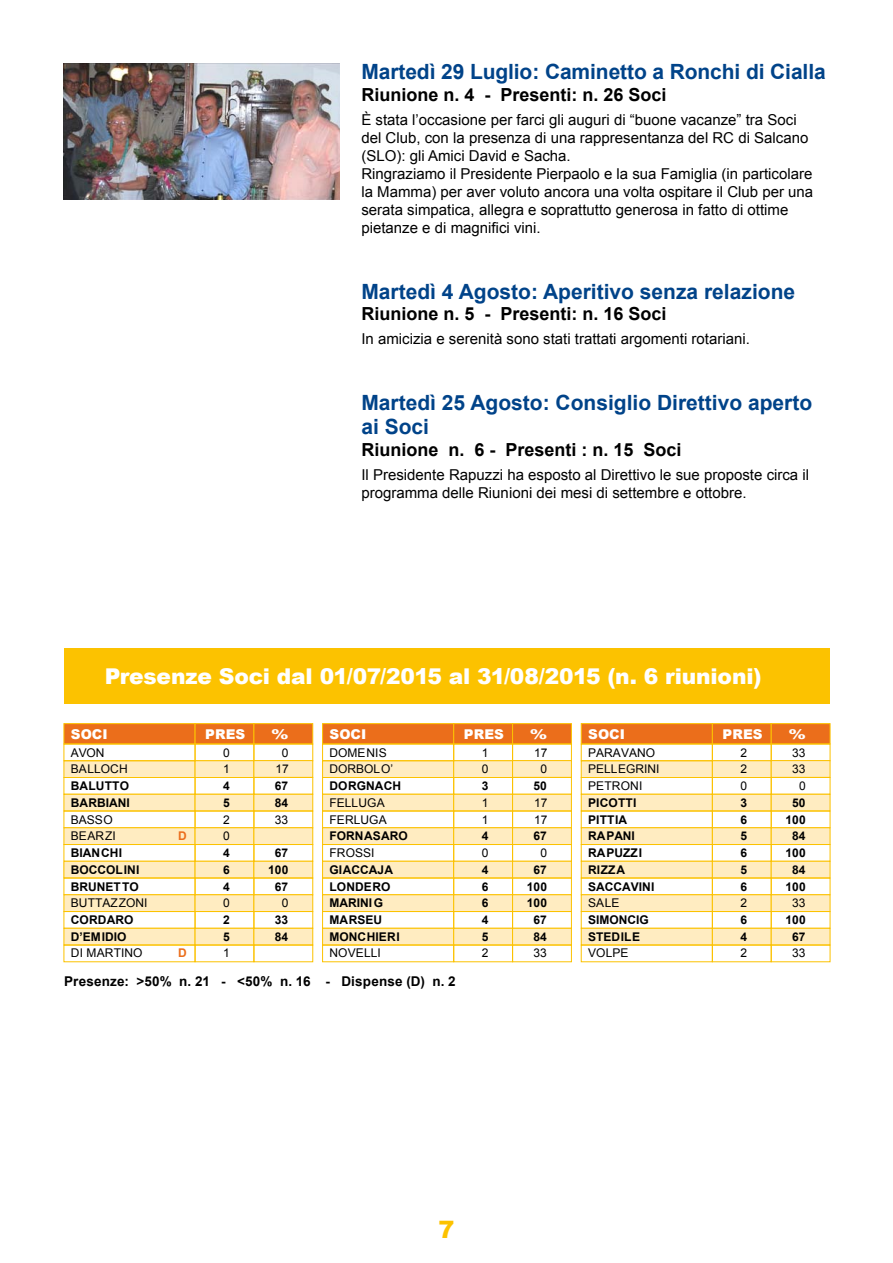
<style>
.page{position:relative;width:893px;height:1263px;background:#fff}
.page>*{position:absolute;margin:0;border:0;box-sizing:border-box;transform-origin:0 0}
.t1{font:900 24px "Arial";color:#fcc200}
.t2{font:900 21.75px "Arial";letter-spacing:-.01em;color:#fff}
.t3{font:700 21px/24px "Arial";color:#004389}
.t4{font:700 18px "Arial";color:#000}
.t5{font:15px/18px "Arial";color:#000}
.t6{font:700 13.5px "Arial";letter-spacing:.015em;color:#000}
.t7{font:900 13.5px "Arial";color:#fff}
.t8{font:900 13.5px "Arial";color:#fff;scale:1.3 1}
.t9{font:700 12px/16.8px "Arial";color:#000}
.t10{font:12px/16.8px "Arial";color:#000}
.t11{font:700 12px "Arial";color:#eb6e1b}
</style>
<div class="page">
<img style="left:64px;top:64px;width:276px;height:135px">
<div style="left:64px;top:648px;width:766px;height:56px;background:#fcc200"></div>
<div style="left:63px;top:723px;width:132px;height:21px;background:#eb6e1b;border:1px solid #fcc200"></div>
<div style="left:195px;top:723px;width:59px;height:21px;background:#eb6e1b;border:1px solid #fcc200"></div>
<div style="left:253px;top:723px;width:60px;height:21px;background:#eb6e1b;border:1px solid #fcc200"></div>
<svg style="left:63px;top:743px;width:251px;height:220px"></svg>
<div style="left:322px;top:723px;width:132px;height:21px;background:#eb6e1b;border:1px solid #fcc200"></div>
<div style="left:453px;top:723px;width:60px;height:21px;background:#eb6e1b;border:1px solid #fcc200"></div>
<div style="left:512px;top:723px;width:60px;height:21px;background:#eb6e1b;border:1px solid #fcc200"></div>
<svg style="left:322px;top:743px;width:250px;height:220px"></svg>
<div style="left:581px;top:723px;width:132px;height:21px;background:#eb6e1b;border:1px solid #fcc200"></div>
<div style="left:712px;top:723px;width:60px;height:21px;background:#eb6e1b;border:1px solid #fcc200"></div>
<div style="left:771px;top:723px;width:59px;height:21px;background:#eb6e1b;border:1px solid #fcc200"></div>
<svg style="left:580px;top:743px;width:251px;height:220px"></svg>
<h3 class="t3" style="left:361px;top:60px;width:466px">Martedì 29 Luglio: Caminetto a Ronchi di Cialla</h3>
<p class="t4" style="left:361px;top:82px;width:307px">Riunione n. 4 - Presenti: n. 26 Soci</p>
<p class="t5" style="left:361px;top:111px;width:453px">È stata l’occasione per farci gli auguri di “buone vacanze” tra Soci del Club, con la presenza di una rappresentanza del RC di Salcano (SLO): gli Amici David e Sacha.<br>Ringraziamo il Presidente Pierpaolo e la sua Famiglia (in particolare la Mamma) per aver voluto ancora una volta ospitare il Club per una serata simpatica, allegra e soprattutto generosa in fatto di ottime pietanze e di magnifici vini.</p>
<h3 class="t3" style="left:361px;top:280px;width:435px">Martedì 4 Agosto: Aperitivo senza relazione</h3>
<p class="t4" style="left:361px;top:302px;width:307px">Riunione n. 5 - Presenti: n. 16 Soci</p>
<p class="t5" style="left:361px;top:330px;width:390px">In amicizia e serenità sono stati trattati argomenti rotariani.</p>
<h3 class="t3" style="left:361px;top:392px;width:452px">Martedì 25 Agosto: Consiglio Direttivo aperto ai Soci</h3>
<p class="t4" style="left:361px;top:438px;width:322px">Riunione n. 6 - Presenti : n. 15 Soci</p>
<p class="t5" style="left:361px;top:466px;width:449px">Il Presidente Rapuzzi ha esposto al Direttivo le sue proposte circa il programma delle Riunioni dei mesi di settembre e ottobre.</p>
<h2 class="t2" style="left:105px;top:661px;width:658px">Presenze Soci dal 01/07/2015 al 31/08/2015 (n. 6 riunioni)</h2>
<p class="t7" style="left:71px;top:724px;width:38px">SOCI</p>
<p class="t7" style="left:205px;top:724px;width:42px">PRES</p>
<p class="t8" style="left:271px;top:724px;width:15px">%</p>
<p class="t10" style="left:71px;top:744px;width:58px">AVON<br>BALLOCH</p>
<p class="t9" style="left:71px;top:778px;width:60px">BALUTTO<br>BARBIANI</p>
<p class="t10" style="left:71px;top:811px;width:46px">BASSO<br>BEARZI</p>
<p class="t9" style="left:71px;top:845px;width:70px">BIANCHI<br>BOCCOLINI<br>BRUNETTO</p>
<p class="t10" style="left:71px;top:895px;width:78px">BUTTAZZONI</p>
<p class="t9" style="left:71px;top:912px;width:64px">CORDARO<br>D’EMIDIO</p>
<p class="t10" style="left:71px;top:945px;width:73px">DI MARTINO</p>
<p class="t10" style="left:223px;top:744px;width:8px">0<br>1</p>
<p class="t9" style="left:223px;top:778px;width:8px">4<br>5</p>
<p class="t10" style="left:223px;top:811px;width:8px">2<br>0</p>
<p class="t9" style="left:223px;top:845px;width:8px;text-align:justify">4<br>6<br>4</p>
<p class="t10" style="left:223px;top:895px;width:8px">0</p>
<p class="t9" style="left:223px;top:912px;width:8px">2<br>5</p>
<p class="t10" style="left:223px;top:945px;width:8px">1</p>
<p class="t10" style="left:276px;top:744px;width:15px;text-align:center">0<br>17</p>
<p class="t9" style="left:275px;top:778px;width:15px">67<br>84</p>
<p class="t10" style="left:275px;top:811px;width:15px">33</p>
<p class="t9" style="left:268px;top:845px;width:22px;text-align:center">67<br>100<br>67</p>
<p class="t10" style="left:282px;top:895px;width:8px">0</p>
<p class="t9" style="left:275px;top:912px;width:15px">33<br>84</p>
<p class="t11" style="left:178px;top:828px;width:10px">D</p>
<p class="t11" style="left:178px;top:945px;width:10px">D</p>
<p class="t7" style="left:330px;top:724px;width:38px">SOCI</p>
<p class="t7" style="left:464px;top:724px;width:42px">PRES</p>
<p class="t8" style="left:530px;top:724px;width:15px">%</p>
<p class="t10" style="left:330px;top:744px;width:65px">DOMENIS<br>DORBOLO’</p>
<p class="t9" style="left:330px;top:778px;width:73px">DORGNACH</p>
<p class="t10" style="left:330px;top:794px;width:59px">FELLUGA<br>FERLUGA</p>
<p class="t9" style="left:330px;top:828px;width:80px">FORNASARO</p>
<p class="t10" style="left:330px;top:844px;width:46px">FROSSI</p>
<p class="t9" style="left:330px;top:861px;width:72px">GIACCAJA<br>LONDERO<br>MARINIG<br>MARSEU<br>MONCHIERI</p>
<p class="t10" style="left:330px;top:945px;width:53px">NOVELLI</p>
<p class="t10" style="left:482px;top:744px;width:8px">1<br>0</p>
<p class="t9" style="left:482px;top:778px;width:8px">3</p>
<p class="t10" style="left:482px;top:794px;width:8px">1<br>1</p>
<p class="t9" style="left:482px;top:828px;width:8px">4</p>
<p class="t10" style="left:482px;top:844px;width:8px">0</p>
<p class="t9" style="left:482px;top:861px;width:8px;text-align:justify">4<br>6<br>6<br>4<br>5</p>
<p class="t10" style="left:482px;top:945px;width:8px">2</p>
<p class="t10" style="left:534px;top:744px;width:15px;text-align:center">17<br>0</p>
<p class="t9" style="left:533px;top:778px;width:15px">50</p>
<p class="t10" style="left:534px;top:794px;width:15px">17<br>17</p>
<p class="t9" style="left:534px;top:828px;width:15px">67</p>
<p class="t10" style="left:540px;top:844px;width:8px">0</p>
<p class="t9" style="left:527px;top:861px;width:22px;text-align:center">67<br>100<br>100<br>67<br>84</p>
<p class="t10" style="left:533px;top:945px;width:15px">33</p>
<p class="t6" style="left:64px;top:972px;width:393px">Presenze: &gt;50% n. 21 - &lt;50% n. 16 - Dispense (D) n. 2</p>
<p class="t7" style="left:588px;top:724px;width:38px">SOCI</p>
<p class="t7" style="left:723px;top:724px;width:42px">PRES</p>
<p class="t8" style="left:788px;top:724px;width:15px">%</p>
<p class="t10" style="left:588px;top:744px;width:73px">PARAVANO<br>PELLEGRINI<br>PETRONI</p>
<p class="t9" style="left:588px;top:794px;width:68px">PICOTTI<br>PITTIA<br>RAPANI<br>RAPUZZI<br>RIZZA<br>SACCAVINI</p>
<p class="t10" style="left:588px;top:895px;width:33px">SALE</p>
<p class="t9" style="left:588px;top:912px;width:62px">SIMONCIG<br>STEDILE</p>
<p class="t10" style="left:588px;top:945px;width:42px">VOLPE</p>
<p class="t10" style="left:741px;top:744px;width:8px;text-align:justify">2<br>2<br>0</p>
<p class="t9" style="left:741px;top:794px;width:8px;text-align:justify">3<br>6<br>5<br>6<br>5<br>6</p>
<p class="t10" style="left:741px;top:895px;width:8px">2</p>
<p class="t9" style="left:741px;top:912px;width:8px">6<br>4</p>
<p class="t10" style="left:741px;top:945px;width:8px">2</p>
<p class="t10" style="left:792px;top:744px;width:15px;text-align:center">33<br>33<br>0</p>
<p class="t9" style="left:786px;top:794px;width:22px;text-align:center">50<br>100<br>84<br>100<br>84<br>100</p>
<p class="t10" style="left:792px;top:895px;width:15px">33</p>
<p class="t9" style="left:786px;top:912px;width:22px;text-align:center">100<br>67</p>
<p class="t10" style="left:792px;top:945px;width:15px">33</p>
<h1 class="t1" style="left:438px;top:1212px;width:18px">7</h1>
</div>
